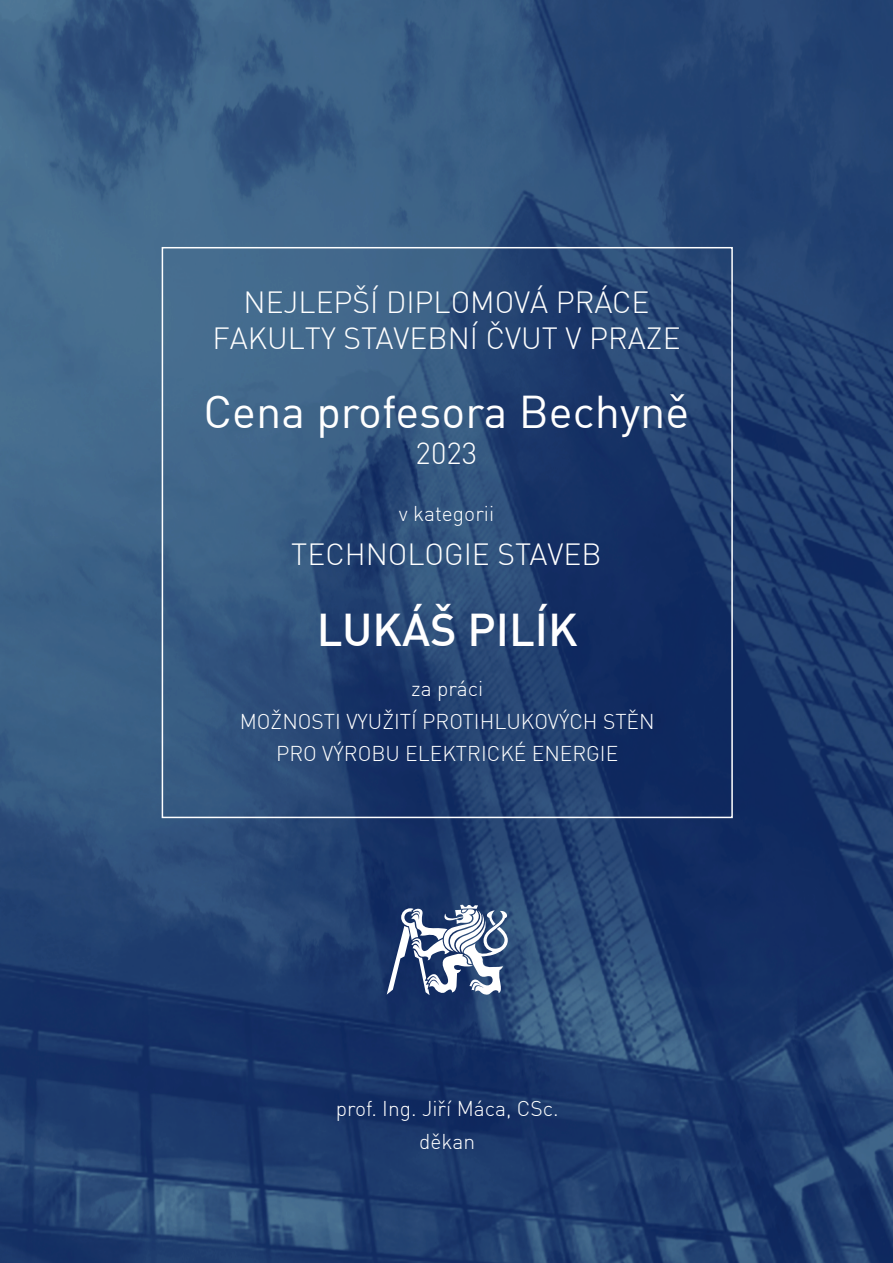
<style>
.page{position:relative;width:893px;height:1263px;background:#fff}
.page>*{position:absolute;margin:0;border:0;box-sizing:border-box;transform-origin:0 0}
.t1{font:45px "Unient DINCE";color:#fff}
.t2{font:500 45px "Unient DINCE";color:#fff}
.t3{font:300 30px/36px "Unient DINCE";color:#fff;text-align:center}
.t4{font:300 21px/32.4px "Unient DINCE";color:#fff;text-align:center}
</style>
<div class="page">
<img style="left:0;top:0;width:893px;height:1263px">
<div style="left:162px;top:247px;width:571px;height:571px;border:2px solid #fff"></div>
<svg style="left:387px;top:905px;width:121px;height:92px"></svg>
<h2 class="t3" style="left:212px;top:283px;width:470px">NEJLEPŠÍ DIPLOMOVÁ PRÁCE<br>FAKULTY STAVEBNÍ ČVUT V PRAZE</h2>
<h1 class="t1" style="left:204px;top:383px;width:487px">Cena profesora Bechyně</h1>
<h2 class="t3" style="left:416px;top:435px;width:63px">2023</h2>
<p class="t4" style="left:399px;top:497px;width:97px">v kategorii</p>
<h2 class="t3" style="left:291px;top:535px;width:312px">TECHNOLOGIE STAVEB</h2>
<h1 class="t2" style="left:317px;top:600px;width:262px">LUKÁŠ PILÍK</h1>
<p class="t4" style="left:240px;top:672px;width:416px">za práci<br>MOŽNOSTI VYUŽITÍ PROTIHLUKOVÝCH STĚN<br>PRO VÝROBU ELEKTRICKÉ ENERGIE</p>
<p class="t4" style="left:336px;top:1092px;width:224px">prof. Ing. Jiří Máca, CSc. děkan</p>
</div>
